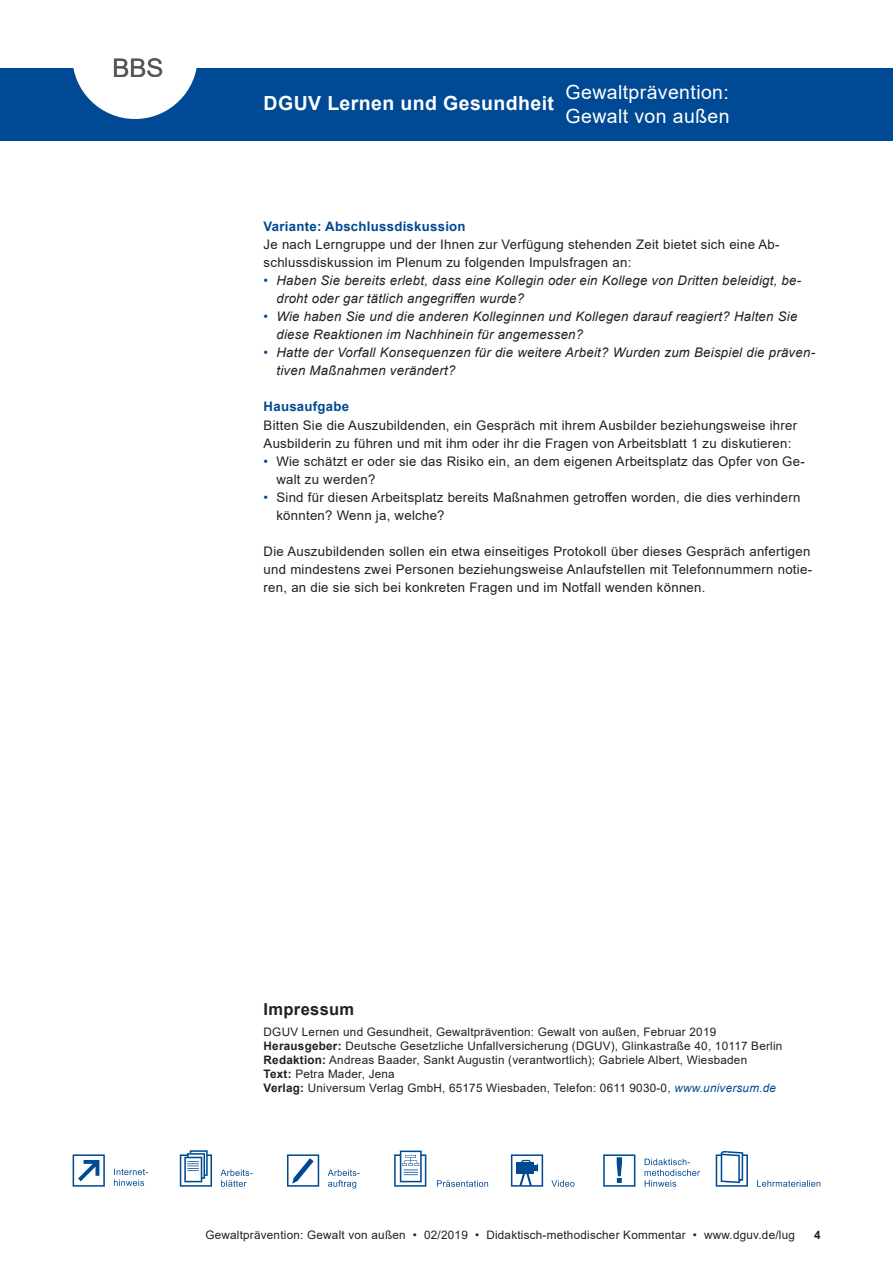
<style>
.page{position:relative;width:893px;height:1263px;background:#fff}
.page>*{position:absolute;margin:0;border:0;box-sizing:border-box;transform-origin:0 0}
.head{font:25.5px "Arial";color:#555}
.t1{font:19.5px/23.4px "Arial";letter-spacing:.02em;color:#fff}
.t2{font:700 19.5px "Arial";letter-spacing:.02em;color:#fff}
.Impressum_Ueberschri{font:700 16.5px "Arial";letter-spacing:.02em;color:#231f20}
.Fliesstext{font:13.2px/18px "Arial";letter-spacing:.02em;color:#231f20}
.Fliesstext_Aufzaehlu{font:italic 13.2px/18px "Arial";letter-spacing:.02em;color:#231f20}
.Fliesstext_Aufzaehlu-2{font:13.2px/18px "Arial";letter-spacing:.02em;color:#231f20}
.Zwischenüberschrift{font:700 13.2px "Arial";letter-spacing:.02em;color:#004994}
.Impressum_Text{font:11.7px/14.1px "Arial";letter-spacing:.02em;color:#231f20}
.t3{font:700 11.7px "Arial";color:#231f20}
.s1{color:#004994}
.s2{font-style:italic;color:#004994}
.s3{font-weight:700}
</style>
<div class="page">
<div style="left:0;top:68px;width:893px;height:72px;background:#004994"></div>
<svg style="left:73px;top:68px;width:124px;height:51px"></svg>
<svg style="left:73px;top:1154px;width:32px;height:33px"></svg>
<svg style="left:114px;top:1168px;width:34px;height:18px"></svg>
<svg style="left:180px;top:1150px;width:32px;height:37px"></svg>
<svg style="left:221px;top:1169px;width:32px;height:18px"></svg>
<svg style="left:287px;top:1154px;width:32px;height:33px"></svg>
<svg style="left:328px;top:1169px;width:32px;height:19px"></svg>
<svg style="left:394px;top:1150px;width:32px;height:37px"></svg>
<svg style="left:511px;top:1154px;width:32px;height:33px"></svg>
<svg style="left:551px;top:1180px;width:24px;height:7px"></svg>
<svg style="left:603px;top:1154px;width:32px;height:33px"></svg>
<svg style="left:644px;top:1158px;width:56px;height:29px"></svg>
<svg style="left:716px;top:1151px;width:32px;height:36px"></svg>
<svg style="left:757px;top:1180px;width:63px;height:7px"></svg>
<svg style="left:437px;top:1180px;width:51px;height:7px"></svg>
<p class="head" style="left:112px;top:50px;width:53px">BBS</p>
<h2 class="t2" style="left:264px;top:89px;width:292px">DGUV Lernen und Gesundheit</h2>
<h2 class="t1" style="left:566px;top:81px;width:166px">Gewaltprävention:<br>Gewalt von außen</h2>
<p class="Zwischenüberschrift" style="left:264px;top:217px;width:204px">Variante: Abschlussdiskussion</p>
<p class="Fliesstext" style="left:264px;top:235px;width:517px">Je nach Lerngruppe und der Ihnen zur Verfügung stehenden Zeit bietet sich eine Ab&shy;schlussdiskussion im Plenum zu folgenden Impulsfragen an:</p>
<p class="Fliesstext_Aufzaehlu" style="left:276px;top:271px;width:526px;text-indent:-13px"><span class="s1">•</span> Haben Sie bereits erlebt, dass eine Kollegin oder ein Kollege von Dritten beleidigt, be&shy;droht oder gar tätlich angegriffen wurde?</p>
<p class="Fliesstext_Aufzaehlu" style="left:276px;top:308px;width:522px;text-indent:-13px"><span class="s1">•</span> Wie haben Sie und die anderen Kolleginnen und Kollegen darauf reagiert? Halten Sie diese Reaktionen im Nachhinein für angemessen?</p>
<p class="Fliesstext_Aufzaehlu" style="left:276px;top:344px;width:540px;text-indent:-13px"><span class="s1">•</span> Hatte der Vorfall Konsequenzen für die weitere Arbeit? Wurden zum Beispiel die präven&shy;tiven Maßnahmen verändert?</p>
<p class="Zwischenüberschrift" style="left:264px;top:397px;width:87px">Hausaufgabe</p>
<p class="Fliesstext" style="left:264px;top:416px;width:535px">Bitten Sie die Auszubildenden, ein Gespräch mit ihrem Ausbilder beziehungsweise ihrer<br>Ausbilderin zu führen und mit ihm oder ihr die Fragen von Arbeitsblatt 1 zu diskutieren:</p>
<p class="Fliesstext_Aufzaehlu-2" style="left:276px;top:452px;width:530px;text-indent:-13px"><span class="s2">•</span> Wie schätzt er oder sie das Risiko ein, an dem eigenen Arbeitsplatz das Opfer von Ge&shy;walt zu werden?</p>
<p class="Fliesstext_Aufzaehlu-2" style="left:276px;top:488px;width:525px;text-indent:-13px"><span class="s2">•</span> Sind für diesen Arbeitsplatz bereits Maßnahmen getroffen worden, die dies verhindern könnten? Wenn ja, welche?</p>
<p class="Fliesstext" style="left:264px;top:542px;width:550px">Die Auszubildenden sollen ein etwa einseitiges Protokoll über dieses Gespräch anfertigen und mindestens zwei Personen beziehungsweise Anlaufstellen mit Telefonnummern notie&shy;ren, an die sie sich bei konkreten Fragen und im Notfall wenden können.</p>
<p class="Impressum_Ueberschri" style="left:264px;top:998px;width:92px">Impressum</p>
<p class="Impressum_Text" style="left:264px;top:1025px;width:520px">DGUV Lernen und Gesundheit, Gewaltprävention: Gewalt von außen, Februar 2019<br><span class="s3">Herausgeber:</span> Deutsche Gesetzliche Unfallversicherung (DGUV), Glinkastraße 40, 10117 Berlin <span class="s3">Redaktion:</span> Andreas Baader, Sankt Augustin (verantwortlich); Gabriele Albert, Wiesbaden<br><span class="s3">Text:</span> Petra Mader, Jena<br><span class="s3">Verlag:</span> Universum Verlag GmbH, 65175 Wiesbaden, Telefon: 0611 9030-0, <span class="s2">www.universum.de</span></p>
<p class="Impressum_Text" style="left:205px;top:1228px;width:591px">Gewaltprävention: Gewalt von außen • 02/2019 • Didaktisch-methodischer Kommentar • www.dguv.de/lug</p>
<p class="t3" style="left:814px;top:1227px;width:8px">4</p>
</div>
